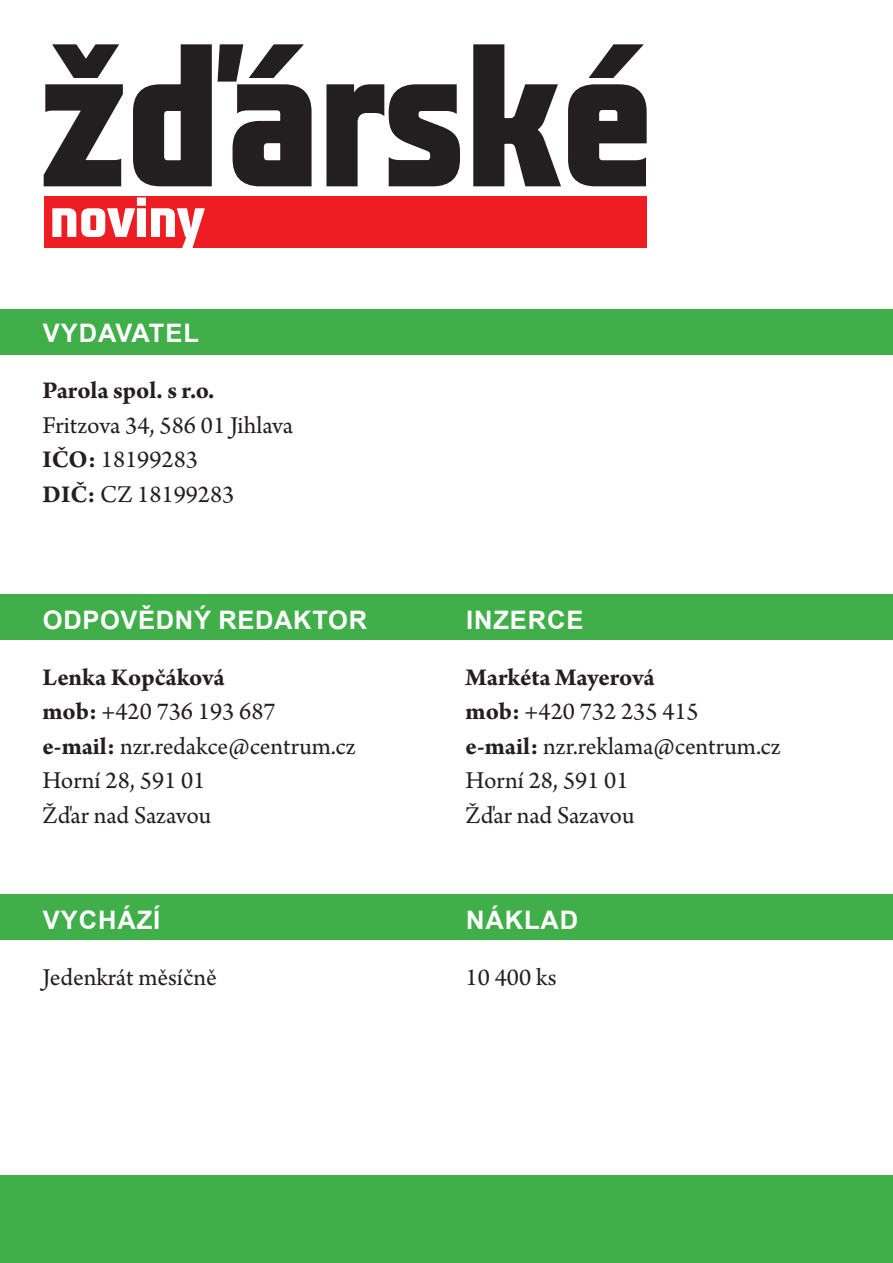
<style>
.page{position:relative;width:893px;height:1263px;background:#fff}
.page>*{position:absolute;margin:0;border:0;box-sizing:border-box;transform-origin:0 0}
.t1{font:25.5px/34.5px "Arno Pro";color:#231f20}
.t2{font:700 25.5px "Arial";letter-spacing:.035em;color:#fff}
.t3{font:700 25.5px "Arno Pro";color:#231f20}
.s1{font-weight:700}
</style>
<div class="page">
<div style="left:0;top:1176px;width:893px;height:87px;background:#40ae49"></div>
<div style="left:0;top:309px;width:893px;height:46px;background:#40ae49"></div>
<div style="left:0;top:594px;width:893px;height:46px;background:#40ae49"></div>
<div style="left:0;top:894px;width:893px;height:46px;background:#40ae49"></div>
<svg style="left:43px;top:44px;width:604px;height:143px"></svg>
<div style="left:44px;top:196px;width:603px;height:52px;background:#ee1d23"></div>
<svg style="left:52px;top:197px;width:153px;height:51px"></svg>
<p class="t2" style="left:43px;top:315px;width:157px">VYDAVATEL</p>
<p class="t3" style="left:43px;top:376px;width:173px">Parola spol. s r.o.</p>
<p class="t1" style="left:43px;top:409px;width:252px">Fritzova 34, 586 01 Jihlava<br><span class="s1">IČO:</span> 18199283<br><span class="s1">DIČ:</span> CZ 18199283</p>
<p class="t2" style="left:43px;top:602px;width:326px">ODPOVĚDNÝ REDAKTOR</p>
<p class="t1" style="left:43px;top:661px;width:315px"><span class="s1">Lenka Kopčáková<br>mob:</span> +420 736 193 687<br><span class="s1">e-mail:</span> nzr.redakce@centrum.cz<br>Horní 28, 591 01<br>Žďar nad Sazavou</p>
<p class="t2" style="left:43px;top:902px;width:119px">VYCHÁZÍ</p>
<p class="t1" style="left:43px;top:961px;width:176px">Jedenkrát měsíčně</p>
<p class="t2" style="left:466px;top:602px;width:119px">INZERCE</p>
<p class="t1" style="left:466px;top:661px;width:317px"><span class="s1">Markéta Mayerová<br>mob:</span> +420 732 235 415<br><span class="s1">e-mail:</span> nzr.reklama@centrum.cz<br>Horní 28, 591 01<br>Žďar nad Sazavou</p>
<p class="t2" style="left:466px;top:902px;width:114px">NÁKLAD</p>
<p class="t1" style="left:466px;top:961px;width:93px">10 400 ks</p>
</div>
